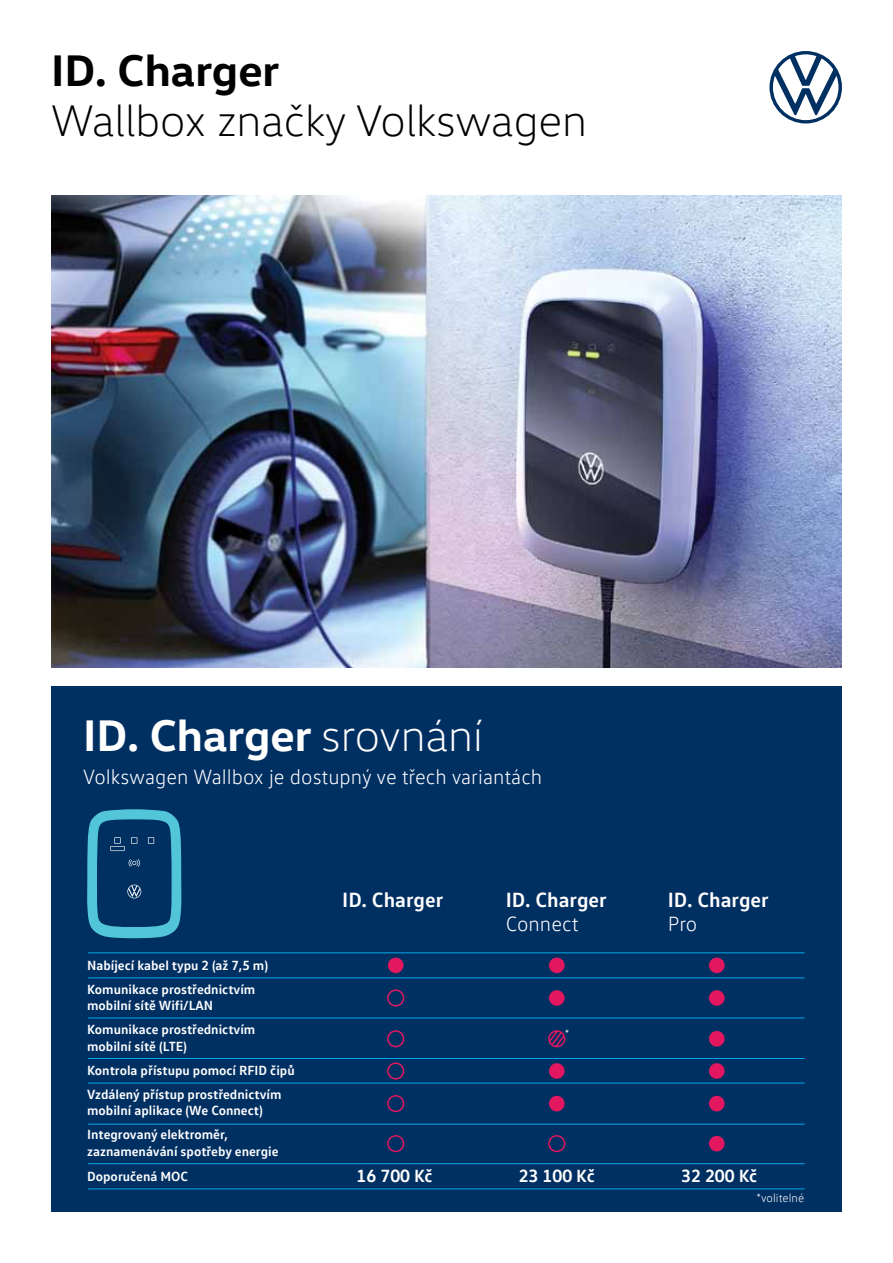
<style>
.page{position:relative;width:893px;height:1263px;background:#fff}
.page>*{position:absolute;margin:0;border:0;box-sizing:border-box;transform-origin:0 0}
.t1{font:300 45px "VW Head";color:#000}
.t2{font:700 45px "VW Head";color:#fff}
.t3{font:700 45px "VW Head";color:#000}
.t4{font:300 21px "VW Text";color:#fff}
.t5{font:700 21px "VW Text";color:#fff}
.t6{font:700 18px "VW Text";color:#fff}
.t7{font:700 13.5px/24px "VW Text";color:#fff}
.t8{font:300 12px "VW Text";color:#fff}
.s1{font-weight:300}
</style>
<div class="page">
<svg style="left:769px;top:51px;width:73px;height:72px"></svg>
<div style="left:51px;top:687px;width:791px;height:525px;background:#002f62"></div>
<img style="left:51px;top:196px;width:791px;height:472px">
<svg style="left:87px;top:809px;width:95px;height:129px"></svg>
<hr style="left:88px;top:977px;width:717px;height:1px;background:#00a8e5">
<hr style="left:88px;top:952px;width:717px;height:1px;background:#00a8e5">
<hr style="left:88px;top:1017px;width:717px;height:1px;background:#00a8e5">
<hr style="left:88px;top:1058px;width:717px;height:1px;background:#00a8e5">
<hr style="left:88px;top:1083px;width:717px;height:1px;background:#00a8e5">
<hr style="left:88px;top:1124px;width:717px;height:1px;background:#00a8e5">
<hr style="left:88px;top:1163px;width:717px;height:1px;background:#00a8e5">
<hr style="left:88px;top:1188px;width:717px;height:1px;background:#00a8e5">
<div style="left:388px;top:957px;width:16px;height:16px;background:#e21760;border-radius:50%"></div>
<div style="left:549px;top:957px;width:16px;height:16px;background:#e21760;border-radius:50%"></div>
<div style="left:709px;top:957px;width:16px;height:16px;background:#e21760;border-radius:50%"></div>
<div style="left:387px;top:989px;width:17px;height:17px;border:2px solid #e21760;border-radius:50%"></div>
<div style="left:549px;top:990px;width:16px;height:16px;background:#e21760;border-radius:50%"></div>
<div style="left:709px;top:990px;width:16px;height:16px;background:#e21760;border-radius:50%"></div>
<div style="left:387px;top:1062px;width:17px;height:17px;border:2px solid #e21760;border-radius:50%"></div>
<div style="left:549px;top:1063px;width:16px;height:16px;background:#e21760;border-radius:50%"></div>
<div style="left:709px;top:1063px;width:16px;height:16px;background:#e21760;border-radius:50%"></div>
<div style="left:387px;top:1095px;width:17px;height:17px;border:2px solid #e21760;border-radius:50%"></div>
<div style="left:549px;top:1096px;width:16px;height:15px;background:#e21760;border-radius:50%"></div>
<div style="left:709px;top:1096px;width:16px;height:15px;background:#e21760;border-radius:50%"></div>
<div style="left:387px;top:1135px;width:17px;height:17px;border:2px solid #e21760;border-radius:50%"></div>
<div style="left:548px;top:1135px;width:17px;height:17px;border:2px solid #e21760;border-radius:50%"></div>
<div style="left:709px;top:1136px;width:16px;height:15px;background:#e21760;border-radius:50%"></div>
<div style="left:387px;top:1030px;width:17px;height:17px;border:2px solid #e21760;border-radius:50%"></div>
<div style="left:709px;top:1031px;width:16px;height:15px;background:#e21760;border-radius:50%"></div>
<svg style="left:548px;top:1030px;width:18px;height:18px"></svg>
<h1 class="t3" style="left:51px;top:42px;width:230px">ID. Charger</h1>
<h1 class="t1" style="left:51px;top:94px;width:538px">Wallbox značky Volkswagen</h1>
<h1 class="t2" style="left:83px;top:706px;width:401px">ID. Charger <span class="s1">srovnání</span></h1>
<h2 class="t4" style="left:83px;top:764px;width:461px">Volkswagen Wallbox je dostupný ve třech variantách</h2>
<p class="t7" style="left:87px;top:953px;width:182px">Nabíjecí kabel typu 2 (až 7,5 m)<br>Komunikace prostřednictvím</p>
<p class="t7" style="left:87px;top:993px;width:170px">mobilní sítě Wifi/LAN<br>Komunikace prostřednictvím</p>
<p class="t7" style="left:87px;top:1034px;width:209px">mobilní sítě (LTE)<br>Kontrola přístupu pomocí RFID čipů<br>Vzdálený přístup prostřednictvím</p>
<p class="t7" style="left:87px;top:1098px;width:177px">mobilní aplikace (We Connect)<br>Integrovaný elektroměr,</p>
<p class="t7" style="left:87px;top:1138px;width:193px;line-height:24.8px">zaznamenávání spotřeby energie<br>Doporučená MOC</p>
<h2 class="t5" style="left:342px;top:886px;width:103px">ID. Charger</h2>
<h2 class="t5" style="left:506px;top:886px;width:103px">ID. Charger</h2>
<h2 class="t5" style="left:668px;top:886px;width:103px">ID. Charger</h2>
<h2 class="t4" style="left:506px;top:911px;width:74px">Connect</h2>
<h2 class="t4" style="left:668px;top:911px;width:31px">Pro</h2>
<p class="t8" style="left:565px;top:1026px;width:6px">*</p>
<h3 class="t6" style="left:357px;top:1164px;width:78px">16 700 Kč</h3>
<h3 class="t6" style="left:519px;top:1164px;width:78px">23 100 Kč</h3>
<h3 class="t6" style="left:681px;top:1164px;width:78px">32 200 Kč</h3>
<p class="t8" style="left:756px;top:1191px;width:49px">*volitelné</p>
</div>
